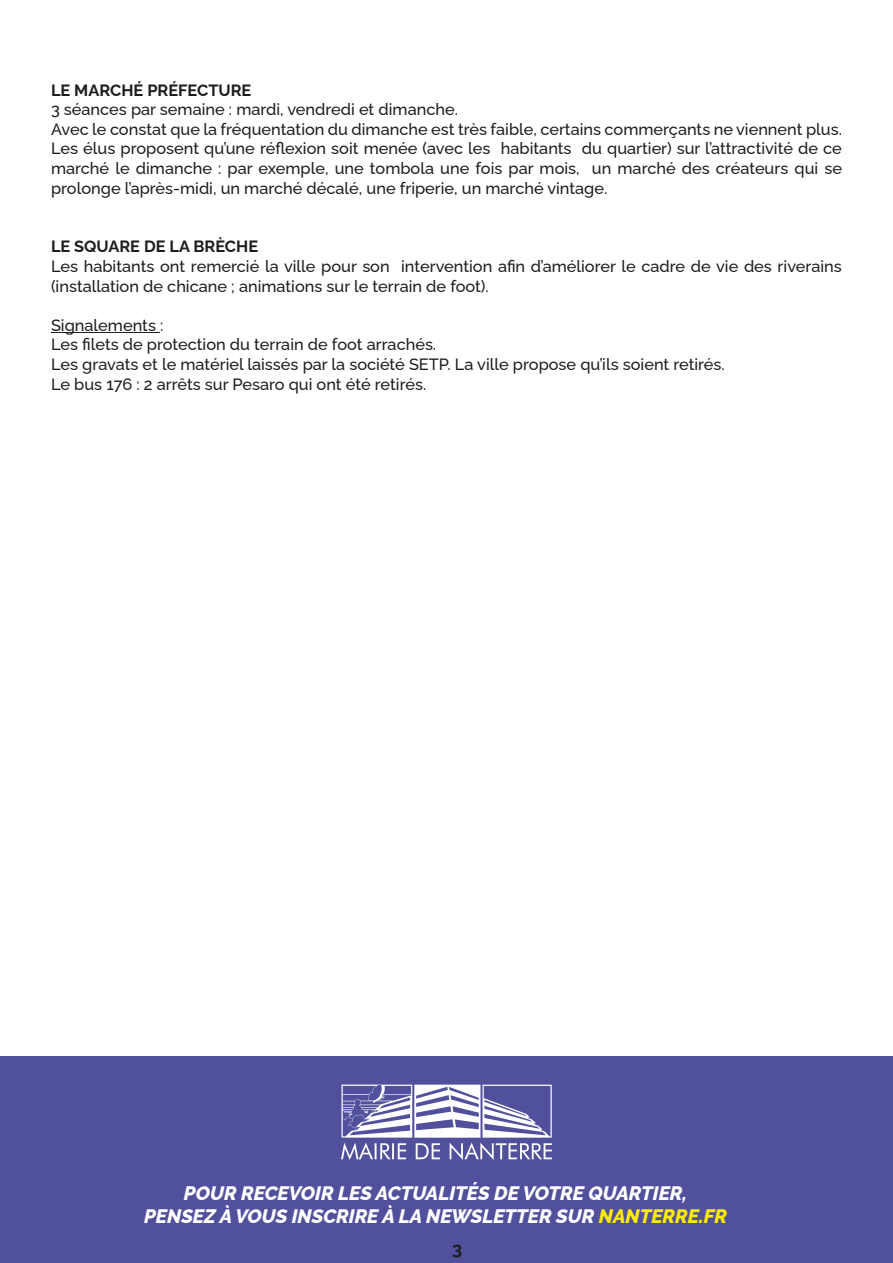
<style>
.page{position:relative;width:893px;height:1263px;background:#fff}
.page>*{position:absolute;margin:0;border:0;box-sizing:border-box;transform-origin:0 0}
.t1{font:italic 800 19.5px/23.2px "Raleway";color:#fff;text-align:center}
.t2{font:700 18px "Raleway";color:#1d1d1b}
.t3{font:500 16.35px/19.6px "Raleway";color:#1d1d1b;text-align:justify}
.t4{font:700 16.35px "Raleway";color:#1d1d1b}
.s1{color:#ffed00}
</style>
<div class="page">
<hr style="left:51px;top:332px;width:109px;height:1px;background:#1d1d1b">
<div style="left:1px;top:1056px;width:892px;height:207px;background:#51509d"></div>
<img style="left:341px;top:1085px;width:210px;height:74px">
<p class="t4" style="left:51px;top:77px;width:202px">LE MARCHÉ PRÉFECTURE</p>
<p class="t3" style="left:51px;top:98px;width:408px">3 séances par semaine : mardi, vendredi et dimanche.</p>
<p class="t3" style="left:51px;top:117px;width:792px">Avec le constat que la fréquentation du dimanche est très faible, certains commerçants ne viennent plus.</p>
<p class="t3" style="left:51px;top:137px;width:792px">Les élus proposent qu’une réflexion soit menée (avec les habitants du quartier) sur l’attractivité de ce marché le dimanche : par exemple, une tombola une fois par mois, un marché des créateurs qui se prolonge l’après-midi, un marché décalé, une friperie, un marché vintage.</p>
<p class="t4" style="left:51px;top:234px;width:209px">LE SQUARE DE LA BRÈCHE</p>
<p class="t3" style="left:51px;top:255px;width:792px">Les habitants ont remercié la ville pour son intervention afin d’améliorer le cadre de vie des riverains (installation de chicane ; animations sur le terrain de foot).</p>
<p class="t3" style="left:51px;top:313px;width:114px">Signalements :</p>
<p class="t3" style="left:51px;top:333px;width:387px">Les filets de protection du terrain de foot arrachés.</p>
<p class="t3" style="left:51px;top:353px;width:675px">Les gravats et le matériel laissés par la société SETP. La ville propose qu’ils soient retirés.</p>
<p class="t3" style="left:51px;top:372px;width:377px">Le bus 176 : 2 arrêts sur Pesaro qui ont été retirés.</p>
<p class="t1" style="left:144px;top:1179px;width:584px">POUR RECEVOIR LES ACTUALITÉS DE VOTRE QUARTIER,<br>PENSEZ À VOUS INSCRIRE À LA NEWSLETTER SUR <span class="s1">NANTERRE.FR</span></p>
<p class="t2" style="left:452px;top:1234px;width:12px">3</p>
</div>
